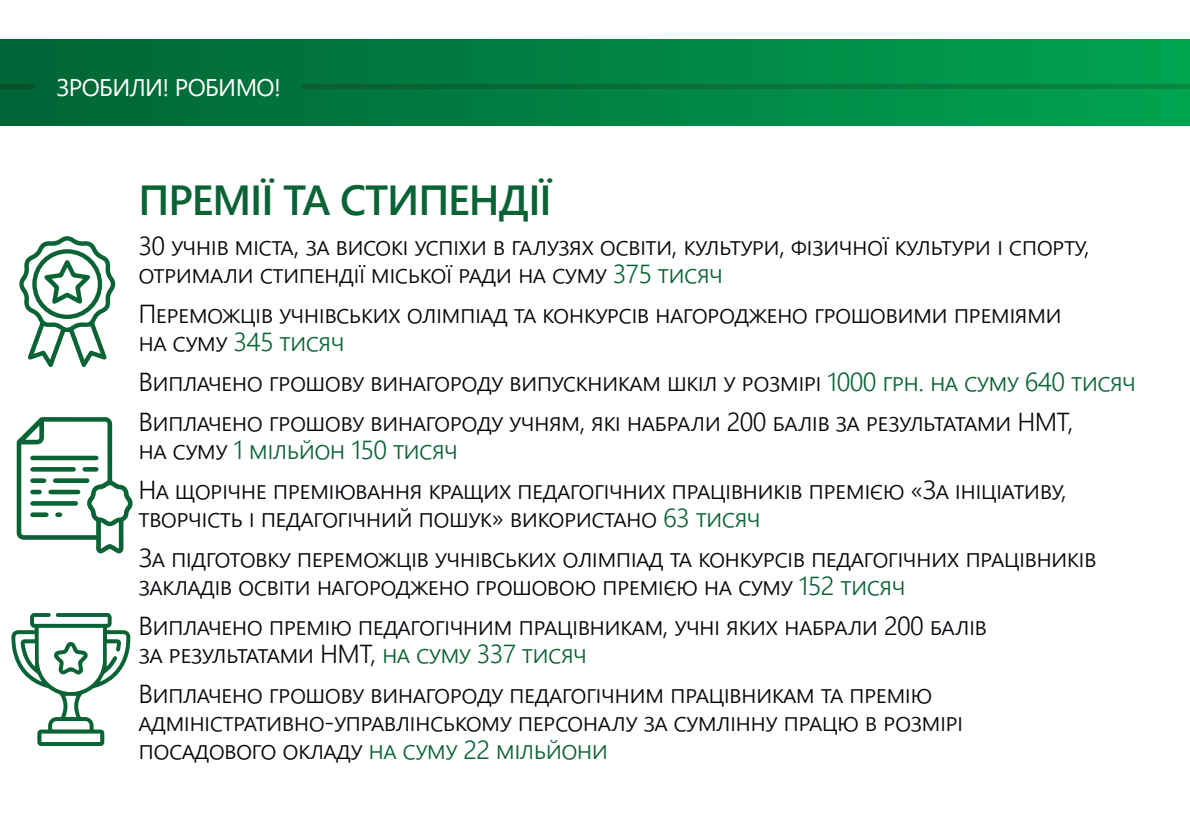
<style>
.page{position:relative;width:1190px;height:840px;background:#fff}
.page>*{position:absolute;margin:0;border:0;box-sizing:border-box;transform-origin:0 0}
.t1{font:600 42px "Segoe UI";letter-spacing:-.025em;color:#096335}
.t2{font:300 26px/40px "Segoe UI";letter-spacing:-.025em;color:#07080d}
.t3{font:24px "Segoe UI";letter-spacing:-.025em;color:#fff}
.s1{color:#096335}
</style>
<div class="page">
<div style="left:0;top:40px;width:1190px;height:86px;background:linear-gradient(to right,#006335,#00a24f)"></div>
<svg style="left:301px;top:84px;width:889px;height:4px;background:#0b7038"></svg>
<hr style="left:0;top:84px;width:33px;height:4px;background:#075129">
<svg style="left:11px;top:613px;width:120px;height:133px"></svg>
<svg style="left:17px;top:417px;width:116px;height:136px"></svg>
<svg style="left:19px;top:236px;width:97px;height:131px"></svg>
<p class="t3" style="left:57px;top:64px;width:226px">ЗРОБИЛИ! РОБИМО!</p>
<h1 class="t1" style="left:138px;top:161px;width:415px">ПРЕМІЇ ТА СТИПЕНДІЇ</h1>
<p class="t2" style="left:138px;top:230px;width:953px;line-height:28px">30 УЧНІВ МІСТА, ЗА ВИСОКІ УСПІХИ В ГАЛУЗЯХ ОСВІТИ, КУЛЬТУРИ, ФІЗИЧНОЇ КУЛЬТУРИ І СПОРТУ,<br>ОТРИМАЛИ СТИПЕНДІЇ МІСЬКОЇ РАДИ НА СУМУ <span class="s1">375 ТИСЯЧ</span></p>
<p class="t2" style="left:138px;top:298px;width:925px;line-height:28px">ПЕРЕМОЖЦІВ УЧНІВСЬКИХ ОЛІМПІАД ТА КОНКУРСІВ НАГОРОДЖЕНО ГРОШОВИМИ ПРЕМІЯМИ<br>НА СУМУ <span class="s1">345 ТИСЯЧ</span></p>
<p class="t2" style="left:138px;top:360px;width:999px">ВИПЛАЧЕНО ГРОШОВУ ВИНАГОРОДУ ВИПУСКНИКАМ ШКІЛ У РОЗМІРІ <span class="s1">1000 ГРН. НА СУМУ 640 ТИСЯЧ<br></span>ВИПЛАЧЕНО ГРОШОВУ ВИНАГОРОДУ УЧНЯМ, ЯКІ НАБРАЛИ 200 БАЛІВ ЗА РЕЗУЛЬТАТАМИ НМТ,</p>
<p class="t2" style="left:138px;top:428px;width:930px">НА СУМУ <span class="s1">1 МІЛЬЙОН 150 ТИСЯЧ<br></span>НА ЩОРІЧНЕ ПРЕМІЮВАННЯ КРАЩИХ ПЕДАГОГІЧНИХ ПРАЦІВНИКІВ ПРЕМІЄЮ «ЗА ІНІЦІАТИВУ,</p>
<p class="t2" style="left:138px;top:496px;width:960px">ТВОРЧІСТЬ І ПЕДАГОГІЧНИЙ ПОШУК» ВИКОРИСТАНО <span class="s1">63 ТИСЯЧ<br></span>ЗА ПІДГОТОВКУ ПЕРЕМОЖЦІВ УЧНІВСЬКИХ ОЛІМПІАД ТА КОНКУРСІВ ПЕДАГОГІЧНИХ ПРАЦІВНИКІВ</p>
<p class="t2" style="left:138px;top:564px;width:850px">ЗАКЛАДІВ ОСВІТИ НАГОРОДЖЕНО ГРОШОВОЮ ПРЕМІЄЮ НА СУМУ <span class="s1">152 ТИСЯЧ<br></span>ВИПЛАЧЕНО ПРЕМІЮ ПЕДАГОГІЧНИМ ПРАЦІВНИКАМ, УЧНІ ЯКИХ НАБРАЛИ 200 БАЛІВ</p>
<p class="t2" style="left:138px;top:632px;width:795px">ЗА РЕЗУЛЬТАТАМИ НМТ, <span class="s1">НА СУМУ 337 ТИСЯЧ<br></span>ВИПЛАЧЕНО ГРОШОВУ ВИНАГОРОДУ ПЕДАГОГІЧНИМ ПРАЦІВНИКАМ ТА ПРЕМІЮ</p>
<p class="t2" style="left:138px;top:706px;width:826px;line-height:28px">АДМІНІСТРАТИВНО-УПРАВЛІНСЬКОМУ ПЕРСОНАЛУ ЗА СУМЛІННУ ПРАЦЮ В РОЗМІРІ<br>ПОСАДОВОГО ОКЛАДУ <span class="s1">НА СУМУ 22 МІЛЬЙОНИ</span></p>
</div>
